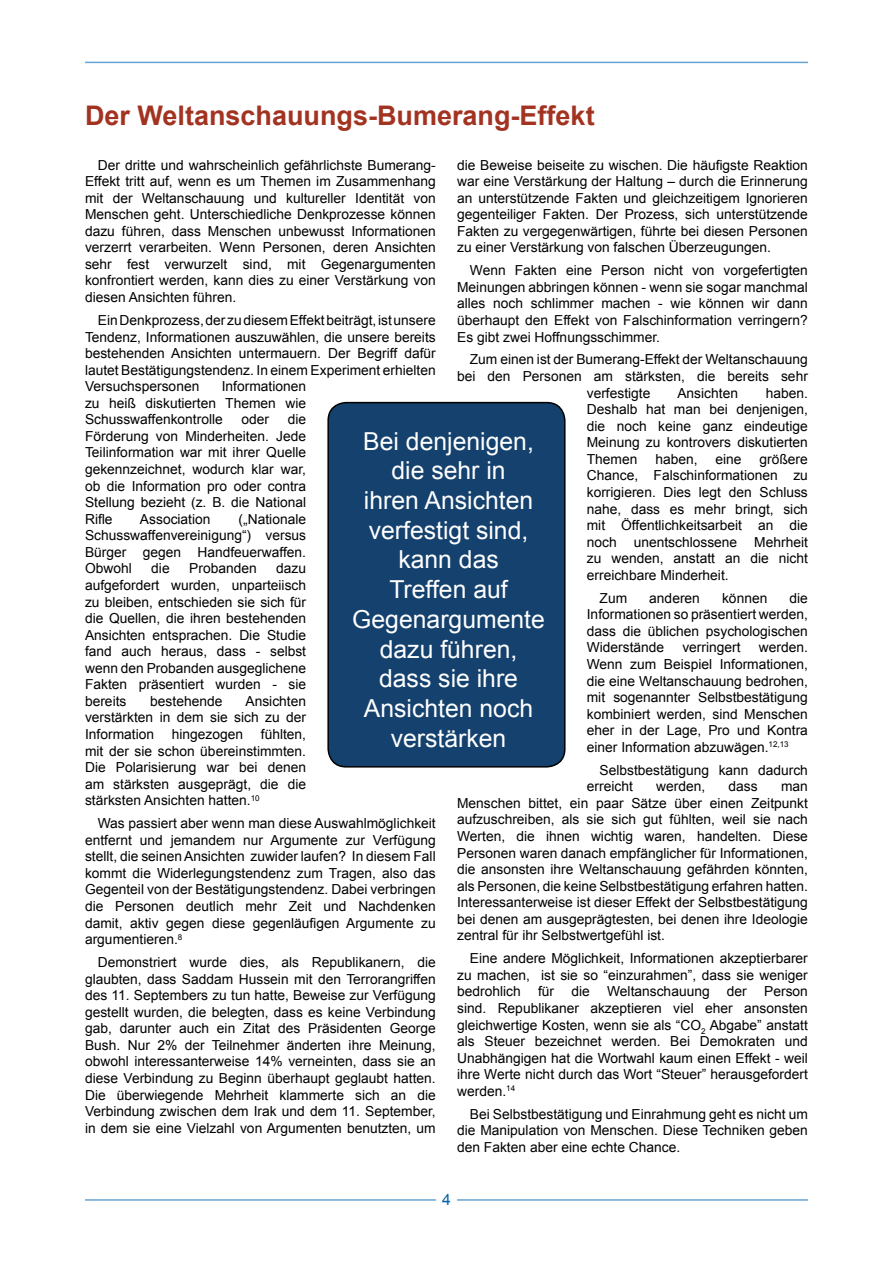
<style>
.page{position:relative;width:893px;height:1263px;background:#fff}
.page>*{position:absolute;margin:0;border:0;box-sizing:border-box;transform-origin:0 0}
.t1{font:700 27px "Arial";color:#a33321}
.t2{font:24.75px/29.7px "Arial";color:#fff;text-align:center}
.t3{font:15.75px "Arial";color:#0364aa}
.t4{font:13.8px/16.5px "Arial";color:#000;text-align:justify}
</style>
<div class="page">
<div style="left:328px;top:403px;width:237px;height:364px;background:#14416d;border-radius:18px"></div>
<div style="left:327px;top:402px;width:239px;height:365px;border:2px solid #000;border-radius:18px"></div>
<hr style="left:85px;top:62px;width:723px;height:1px;background:#65a3d4">
<hr style="left:85px;top:1199px;width:351px;height:2px;background:#65a3d4">
<hr style="left:457px;top:1199px;width:351px;height:2px;background:#65a3d4">
<h1 class="t1" style="left:85px;top:97px;width:511px">Der Weltanschauungs-Bumerang-Effekt</h1>
<p class="t4" style="left:85px;top:157px;width:352px;text-indent:13px">Der dritte und wahrscheinlich gefährlichste Bumerang-Effekt tritt auf, wenn es um Themen im Zusammenhang mit der Weltanschauung und kultureller Identität von Menschen geht. Unterschiedliche Denkprozesse können dazu führen, dass Menschen unbewusst Informationen verzerrt verarbeiten. Wenn Personen, deren Ansichten sehr fest verwurzelt sind, mit Gegenargumenten konfrontiert werden, kann dies zu einer Verstärkung von diesen Ansichten führen.</p>
<p class="t4" style="left:85px;top:312px;width:352px;text-indent:13px">Ein Denkprozess, der zu diesem Effekt beiträgt, ist unsere Tendenz, Informationen auszuwählen, die unsere bereits bestehenden Ansichten untermauern. Der Begriff dafür lautet Bestätigungstendenz. In einem Experiment erhielten Versuchspersonen</p>
<p class="t4" style="left:457px;top:157px;width:352px">die Beweise beiseite zu wischen. Die häufigste Reaktion war eine Verstärkung der Haltung – durch die Erinnerung an unterstützende Fakten und gleichzeitigem Ignorieren gegenteiliger Fakten. Der Prozess, sich unterstützende Fakten zu vergegenwärtigen, führte bei diesen Personen zu einer Verstärkung von falschen Überzeugungen.</p>
<p class="t4" style="left:457px;top:262px;width:352px;text-indent:13px">Wenn Fakten eine Person nicht von vorgefertigten Meinungen abbringen können - wenn sie sogar manchmal alles noch schlimmer machen - wie können wir dann überhaupt den Effekt von Falschinformation verringern?<br>Es gibt zwei Hoffnungsschimmer.</p>
<p class="t4" style="left:470px;top:351px;width:340px">Zum einen ist der Bumerang-Effekt der Weltanschauung</p>
<p class="t4" style="left:457px;top:368px;width:352px">bei den Personen am stärksten, die bereits sehr</p>
<p class="t4" style="left:587px;top:385px;width:65px">verfestigte</p>
<p class="t4" style="left:677px;top:385px;width:62px">Ansichten</p>
<p class="t4" style="left:85px;top:378px;width:223px;text-indent:137px">Informationen zu heiß diskutierten Themen wie Schusswaffenkontrolle</p>
<p class="t4" style="left:587px;top:385px;width:223px;text-indent:179px">haben.<br>Deshalb hat man bei denjenigen, die noch keine ganz eindeutige Meinung zu kontrovers diskutierten Themen</p>
<p class="t4" style="left:85px;top:411px;width:223px;text-indent:203px">die Förderung von Minderheiten. Jede Teilinformation war mit ihrer Quelle gekennzeichnet, wodurch klar war, ob die Information pro oder contra Stellung bezieht (z. B. die National Rifle</p>
<p class="t4" style="left:241px;top:411px;width:29px">oder</p>
<h2 class="t2" style="left:352px;top:426px;width:194px">Bei denjenigen, die sehr in<br>ihren Ansichten verfestigt sind, kann das<br>Treffen auf<br>Gegenargumente dazu führen, dass sie ihre<br>Ansichten noch verstärken</h2>
<p class="t4" style="left:587px;top:451px;width:223px;text-indent:173px">größere Chance, Falschinformationen zu korrigieren. Dies legt den Schluss nahe, dass es mehr bringt, sich mit Öffentlichkeitsarbeit an die noch unentschlossene Mehrheit zu wenden, anstatt an die nicht erreichbare Minderheit.</p>
<p class="t4" style="left:600px;top:590px;width:29px">Zum</p>
<p class="t4" style="left:649px;top:590px;width:52px">anderen</p>
<p class="t4" style="left:722px;top:590px;width:47px">können</p>
<p class="t4" style="left:655px;top:451px;width:44px">haben,</p>
<p class="t4" style="left:715px;top:451px;width:28px">eine</p>
<p class="t4" style="left:85px;top:511px;width:223px;text-indent:154px">(„Nationale Schusswaffenvereinigung“) versus Bürger gegen Handfeuerwaffen.<br>Obwohl</p>
<p class="t4" style="left:140px;top:511px;width:72px">Association</p>
<p class="t4" style="left:85px;top:560px;width:223px;text-indent:191px">dazu aufgefordert wurden, unparteiisch zu bleiben, entschieden sie sich für die Quellen, die ihren bestehenden Ansichten entsprachen. Die Studie fand auch heraus, dass - selbst wenn den Probanden ausgeglichene Fakten präsentiert wurden - sie bereits</p>
<p class="t4" style="left:151px;top:560px;width:20px">die</p>
<p class="t4" style="left:189px;top:560px;width:69px">Probanden</p>
<p class="t4" style="left:587px;top:590px;width:223px;text-indent:203px">die Informationen so präsentiert werden, dass die üblichen psychologischen Widerstände</p>
<p class="t4" style="left:587px;top:639px;width:223px;text-indent:172px">werden.<br>Wenn zum Beispiel Informationen, die eine Weltanschauung bedrohen, mit sogenannter Selbstbestätigung kombiniert werden, sind Menschen eher in der Lage, Pro und Kontra einer Information abzuwägen.<sup>12,13</sup></p>
<p class="t4" style="left:587px;top:762px;width:223px;text-indent:13px">Selbstbestätigung kann dadurch erreicht</p>
<p class="t4" style="left:682px;top:639px;width:60px">verringert</p>
<p class="t4" style="left:85px;top:693px;width:223px;text-indent:160px">Ansichten verstärkten in dem sie sich zu der Information</p>
<p class="t4" style="left:150px;top:693px;width:74px">bestehende</p>
<p class="t4" style="left:85px;top:726px;width:223px;text-indent:176px">fühlten, mit der sie schon übereinstimmten.<br>Die Polarisierung war bei denen am stärksten ausgeprägt, die die stärksten Ansichten hatten.<sup>10</sup></p>
<p class="t4" style="left:85px;top:815px;width:352px;text-indent:13px">Was passiert aber wenn man diese Auswahlmöglichkeit entfernt und jemandem nur Argumente zur Verfügung stellt, die seinen Ansichten zuwider laufen? In diesem Fall kommt die Widerlegungstendenz zum Tragen, also das Gegenteil von der Bestätigungstendenz. Dabei verbringen die Personen deutlich mehr Zeit und Nachdenken damit, aktiv gegen diese gegenläufigen Argumente zu argumentieren.<sup>8</sup></p>
<p class="t4" style="left:85px;top:954px;width:352px;text-indent:13px">Demonstriert wurde dies, als Republikanern, die glaubten, dass Saddam Hussein mit den Terrorangriffen des 11. Septembers zu tun hatte, Beweise zur Verfügung gestellt wurden, die belegten, dass es keine Verbindung gab, darunter auch ein Zitat des Präsidenten George Bush. Nur 2% der Teilnehmer änderten ihre Meinung, obwohl interessanterweise 14% verneinten, dass sie an diese Verbindung zu Beginn überhaupt geglaubt hatten.<br>Die überwiegende Mehrheit klammerte sich an die Verbindung zwischen dem Irak und dem 11. September, in dem sie eine Vielzahl von Argumenten benutzten, um</p>
<p class="t4" style="left:172px;top:726px;width:73px">hingezogen</p>
<p class="t4" style="left:656px;top:778px;width:51px">werden,</p>
<p class="t4" style="left:729px;top:778px;width:31px">dass</p>
<p class="t4" style="left:457px;top:778px;width:352px;text-indent:324px">man Menschen bittet, ein paar Sätze über einen Zeitpunkt aufzuschreiben, als sie sich gut fühlten, weil sie nach Werten, die ihnen wichtig waren, handelten. Diese Personen waren danach empfänglicher für Informationen, die ansonsten ihre Weltanschauung gefährden könnten, als Personen, die keine Selbstbestätigung erfahren hatten.<br>Interessanterweise ist dieser Effekt der Selbstbestätigung bei denen am ausgeprägtesten, bei denen ihre Ideologie zentral für ihr Selbstwertgefühl ist.</p>
<p class="t4" style="left:457px;top:950px;width:352px;text-indent:13px">Eine andere Möglichkeit, Informationen akzeptierbarer zu machen, ist sie so “einzurahmen”, dass sie weniger bedrohlich</p>
<p class="t4" style="left:538px;top:983px;width:18px">für</p>
<p class="t4" style="left:571px;top:983px;width:20px">die</p>
<p class="t4" style="left:607px;top:983px;width:104px">Weltanschauung</p>
<p class="t4" style="left:727px;top:983px;width:21px">der</p>
<p class="t4" style="left:457px;top:983px;width:352px;text-indent:307px">Person sind. Republikaner akzeptieren viel eher ansonsten gleichwertige Kosten, wenn sie als “CO<sub>2</sub> Abgabe” anstatt als Steuer bezeichnet werden. Bei Demokraten und Unabhängigen hat die Wortwahl kaum einen Effekt - weil ihre Werte nicht durch das Wort “Steuer” herausgefordert werden.<sup>14</sup></p>
<p class="t4" style="left:457px;top:1106px;width:352px;text-indent:13px">Bei Selbstbestätigung und Einrahmung geht es nicht um die Manipulation von Menschen. Diese Techniken geben den Fakten aber eine echte Chance.</p>
<p class="t3" style="left:442px;top:1189px;width:10px">4</p>
</div>
